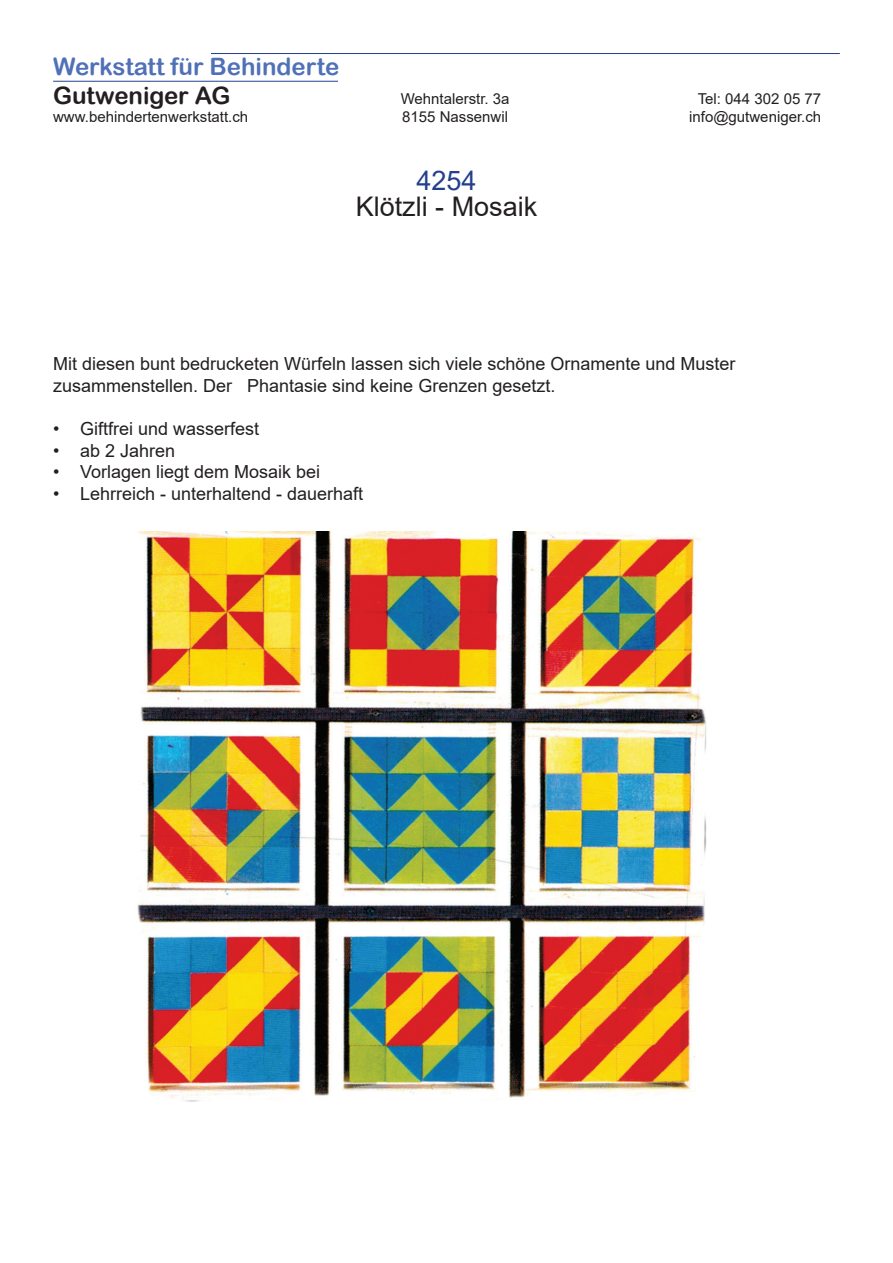
<style>
.page{position:relative;width:893px;height:1263px;background:#fff}
.page>*{position:absolute;margin:0;border:0;box-sizing:border-box;transform-origin:0 0}
.t1{font:27px "Arial";color:#231f20}
.t2{font:27px "Arial";color:#253f8e}
.t3{font:24px "Arial Rounded MT Bold";color:#5070b7}
.t4{font:24px "Arial Rounded MT Bold";color:#231f20}
.t5{font:18px/21.6px "Arial";color:#231f20}
.t6{font:15px "Arial";color:#231f20}
</style>
<div class="page">
<hr style="left:211px;top:53px;width:629px;height:1px;background:#253f8e">
<hr style="left:53px;top:81px;width:285px;height:1px;background:#253f8e">
<img style="left:137px;top:531px;width:570px;height:571px">
<h2 class="t3" style="left:53px;top:52px;width:288px">Werkstatt für Behinderte</h2>
<h2 class="t4" style="left:53px;top:81px;width:179px">Gutweniger AG</h2>
<p class="t6" style="left:401px;top:88px;width:110px">Wehntalerstr. 3a</p>
<p class="t6" style="left:698px;top:88px;width:125px">Tel: 044 302 05 77</p>
<p class="t6" style="left:53px;top:106px;width:197px">www.behindertenwerkstatt.ch</p>
<p class="t6" style="left:402px;top:106px;width:107px">8155 Nassenwil</p>
<p class="t6" style="left:689px;top:106px;width:133px">info@gutweniger.ch</p>
<h1 class="t2" style="left:416px;top:162px;width:62px">4254</h1>
<h1 class="t1" style="left:356px;top:188px;width:183px">Klötzli - Mosaik</h1>
<p class="t5" style="left:53px;top:353px;width:684px">Mit diesen bunt bedrucketen Würfeln lassen sich viele schöne Ornamente und Muster zusammenstellen. Der Phantasie sind keine Grenzen gesetzt.</p>
<p class="t5" style="left:53px;top:418px;width:208px">• Giftfrei und wasserfest</p>
<p class="t5" style="left:53px;top:439px;width:124px">• ab 2 Jahren</p>
<p class="t5" style="left:53px;top:461px;width:269px">• Vorlagen liegt dem Mosaik bei</p>
<p class="t5" style="left:53px;top:483px;width:312px">• Lehrreich - unterhaltend - dauerhaft</p>
</div>
